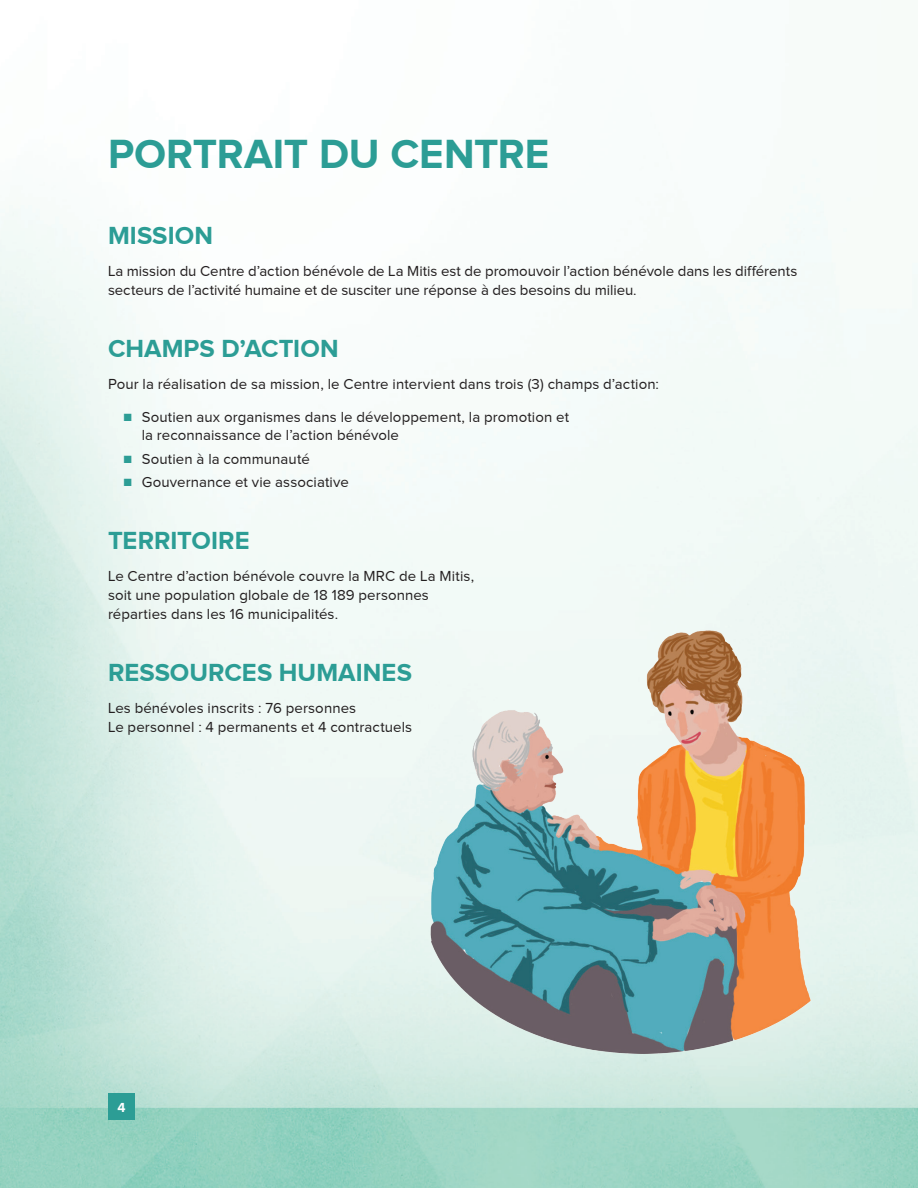
<style>
.page{position:relative;width:918px;height:1188px;background:#fff}
.page>*{position:absolute;margin:0;border:0;box-sizing:border-box;transform-origin:0 0}
.t1{font:700 42px "Proxima Nova";letter-spacing:-.005em;color:#2c9d95}
.t2{font:700 25.5px "Proxima Nova";letter-spacing:.005em;color:#2c9d95}
.t3{font:15px/18.8px "Proxima Nova";letter-spacing:.005em;color:#231f20}
.t4{font:700 13.5px "Proxima Nova";color:#fff}
.s1{color:#2c9d95}
</style>
<div class="page">
<img style="left:0;top:159px;width:918px;height:1029px">
<div style="left:108px;top:1094px;width:27px;height:26px;background:#2c9d95"></div>
<img style="left:430px;top:630px;width:381px;height:423px">
<h1 class="t1" style="left:108px;top:130px;width:443px">PORTRAIT DU CENTRE</h1>
<h2 class="t2" style="left:108px;top:221px;width:107px">MISSION</h2>
<p class="t3" style="left:108px;top:262px;width:691px">La mission du Centre d’action bénévole de La Mitis est de promouvoir l’action bénévole dans les différents secteurs de l’activité humaine et de susciter une réponse à des besoins du milieu.</p>
<h2 class="t2" style="left:108px;top:334px;width:232px">CHAMPS D’ACTION</h2>
<p class="t3" style="left:108px;top:375px;width:552px">Pour la réalisation de sa mission, le Centre intervient dans trois (3) champs d’action:</p>
<p class="t3" style="left:142px;top:407px;width:429px;text-indent:-18px"><span class="s1">■</span> Soutien aux organismes dans le développement, la promotion et la reconnaissance de l’action bénévole</p>
<p class="t3" style="left:124px;top:449px;width:188px"><span class="s1">■</span> Soutien à la communauté</p>
<p class="t3" style="left:124px;top:472px;width:227px"><span class="s1">■</span> Gouvernance et vie associative</p>
<h2 class="t2" style="left:108px;top:526px;width:143px">TERRITOIRE</h2>
<p class="t3" style="left:108px;top:567px;width:368px">Le Centre d’action bénévole couvre la MRC de La Mitis, soit une population globale de 18 189 personnes réparties dans les 16 municipalités.</p>
<h2 class="t2" style="left:108px;top:658px;width:306px">RESSOURCES HUMAINES</h2>
<p class="t3" style="left:108px;top:699px;width:306px">Les bénévoles inscrits : 76 personnes<br>Le personnel : 4 permanents et 4 contractuels</p>
<p class="t4" style="left:117px;top:1100px;width:10px">4</p>
</div>
